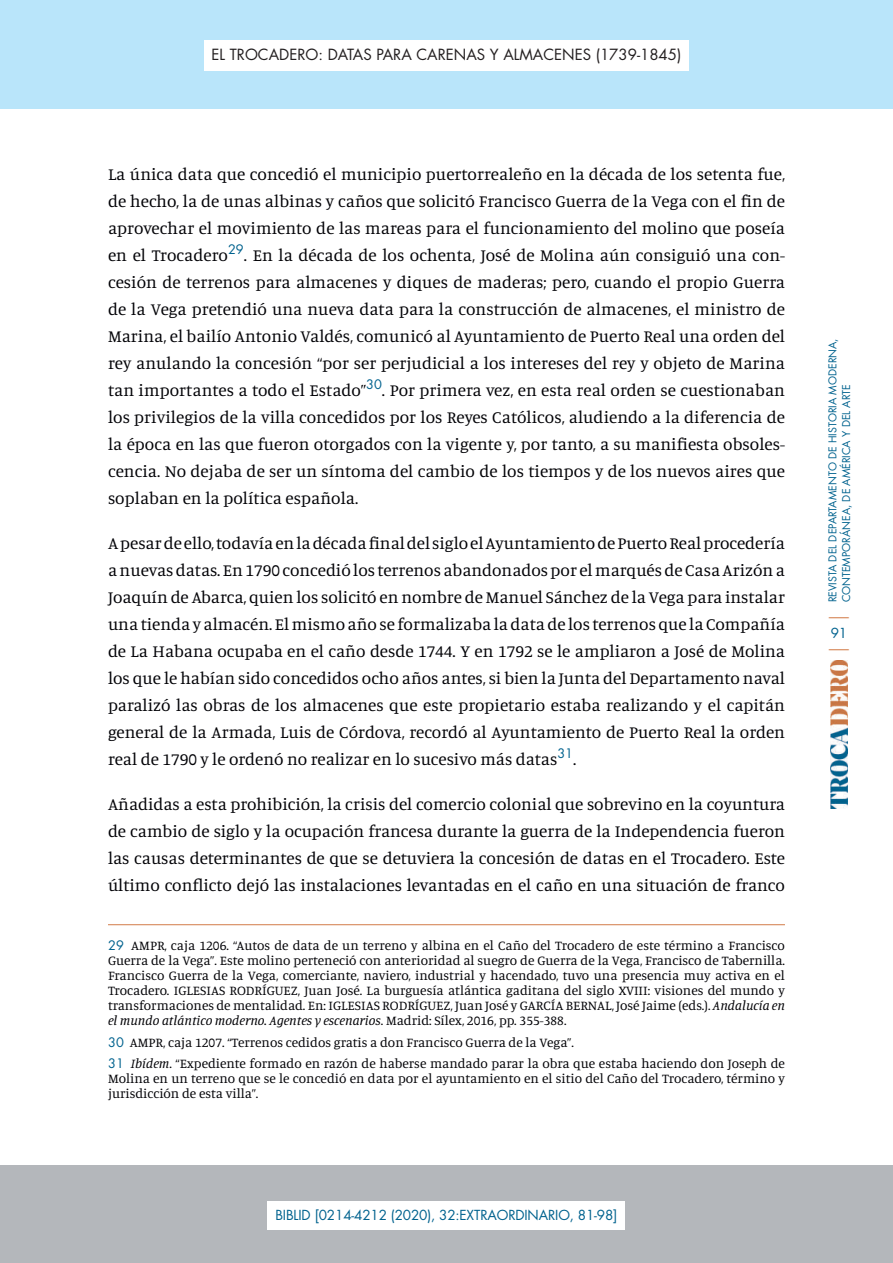
<style>
.page{position:relative;width:893px;height:1263px;background:#fff}
.page>*{position:absolute;margin:0;border:0;box-sizing:border-box;transform-origin:0 0}
.t1{font:17.25px/27px "Manuale";color:#020206;text-align:justify}
.t2{font:15px "Futura Std";color:#231f20}
.t3{font:13.5px/15px "Manuale";color:#020206}
.t4{font:13.5px "Futura Std";letter-spacing:-.01em;color:#00628e}
.t5{font:13.5px "Futura Std";color:#d27c49;scale:2 1}
.t6{font:10.5px/13.5px "Futura Std";color:#00628e}
.s1{font-family:"Futura Std";font-size:12.75px;color:#00628e}
.s2{font-style:italic}
</style>
<div class="page">
<img style="left:831px;top:660px;width:16px;height:149px">
<hr style="left:108px;top:924px;width:677px;height:1px;background:#d27c49">
<div style="left:0;top:0;width:893px;height:108px;background:#b9e5fa"></div>
<div style="left:204px;top:40px;width:485px;height:30px;background:#fff"></div>
<div style="left:0;top:1165px;width:893px;height:98px;background:#b4b7bb"></div>
<div style="left:268px;top:1201px;width:357px;height:29px;background:#fff"></div>
<p class="t2" style="left:212px;top:45px;width:471px">EL TROCADERO: DATAS PARA CARENAS Y ALMACENES (1739-1845)</p>
<p class="t1" style="left:108px;top:160px;width:678px">La única data que concedió el municipio puertorrealeño en la década de los setenta fue, de hecho, la de unas albinas y caños que solicitó Francisco Guerra de la Vega con el fin de aprovechar el movimiento de las mareas para el funcionamiento del molino que poseía en el Trocadero<sup>29</sup>. En la década de los ochenta, José de Molina aún consiguió una con&shy;cesión de terrenos para almacenes y diques de maderas; pero, cuando el propio Guerra de la Vega pretendió una nueva data para la construcción de almacenes, el ministro de Marina, el bailío Antonio Valdés, comunicó al Ayuntamiento de Puerto Real una orden del rey anulando la concesión “por ser perjudicial a los intereses del rey y objeto de Marina tan importantes a todo el Estado”<sup>30</sup>. Por primera vez, en esta real orden se cuestionaban los privilegios de la villa concedidos por los Reyes Católicos, aludiendo a la diferencia de la época en las que fueron otorgados con la vigente y, por tanto, a su manifiesta obsoles&shy;cencia. No dejaba de ser un síntoma del cambio de los tiempos y de los nuevos aires que soplaban en la política española.</p>
<p class="t1" style="left:108px;top:529px;width:678px">A pesar de ello, todavía en la década final del siglo el Ayuntamiento de Puerto Real procedería a nuevas datas. En 1790 concedió los terrenos abandonados por el marqués de Casa Arizón a Joaquín de Abarca, quien los solicitó en nombre de Manuel Sánchez de la Vega para instalar una tienda y almacén. El mismo año se formalizaba la data de los terrenos que la Compañía de La Habana ocupaba en el caño desde 1744. Y en 1792 se le ampliaron a José de Molina los que le habían sido concedidos ocho años antes, si bien la Junta del Departamento naval paralizó las obras de los almacenes que este propietario estaba realizando y el capitán general de la Armada, Luis de Córdova, recordó al Ayuntamiento de Puerto Real la orden real de 1790 y le ordenó no realizar en lo sucesivo más datas<sup>31</sup>.</p>
<p class="t1" style="left:108px;top:790px;width:679px">Añadidas a esta prohibición, la crisis del comercio colonial que sobrevino en la coyuntura de cambio de siglo y la ocupación francesa durante la guerra de la Independencia fueron las causas determinantes de que se detuviera la concesión de datas en el Trocadero. Este último conflicto dejó las instalaciones levantadas en el caño en una situación de franco</p>
<p class="t3" style="left:108px;top:938px;width:678px;text-align:justify"><span class="s1">29</span> AMPR, caja 1206. “Autos de data de un terreno y albina en el Caño del Trocadero de este término a Francisco Guerra de la Vega”. Este molino perteneció con anterioridad al suegro de Guerra de la Vega, Francisco de Tabernilla.<br>Francisco Guerra de la Vega, comerciante, naviero, industrial y hacendado, tuvo una presencia muy activa en el Trocadero. IGLESIAS RODRÍGUEZ, Juan José. La burguesía atlántica gaditana del siglo XVIII: visiones del mundo y transformaciones de mentalidad. En: IGLESIAS RODRÍGUEZ, Juan José y GARCÍA BERNAL, José Jaime (eds.). <span class="s2">Andalucía en el mundo atlántico moderno. Agentes y escenarios</span>. Madrid: Sílex, 2016, pp. 355-388.</p>
<p class="t3" style="left:108px;top:1031px;width:678px;line-height:21.5px"><span class="s1">30</span> AMPR, caja 1207. “Terrenos cedidos gratis a don Francisco Guerra de la Vega”.<br><span class="s1">31</span> <span class="s2">Ibídem</span>. “Expediente formado en razón de haberse mandado parar la obra que estaba haciendo don Joseph de</p>
<p class="t3" style="left:108px;top:1070px;width:678px">Molina en un terreno que se le concedió en data por el ayuntamiento en el sitio del Caño del Trocadero, término y jurisdicción de esta villa”.</p>
<p class="t6" style="left:826px;top:602px;width:266px;rotate:-90deg">REVISTA DEL DEPARTAMENTO DE HISTORIA MODERNA,<br>CONTEMPORÁNEA, DE AMÉRICA Y DEL ARTE</p>
<p class="t5" style="left:825px;top:607px;width:15px">—</p>
<p class="t4" style="left:831px;top:624px;width:18px">91</p>
<p class="t5" style="left:825px;top:640px;width:15px">—</p>
<p class="t4" style="left:275px;top:1206px;width:344px">BIBLID [0214-4212 (2020), 32:EXTRAORDINARIO, 81-98]</p>
</div>
